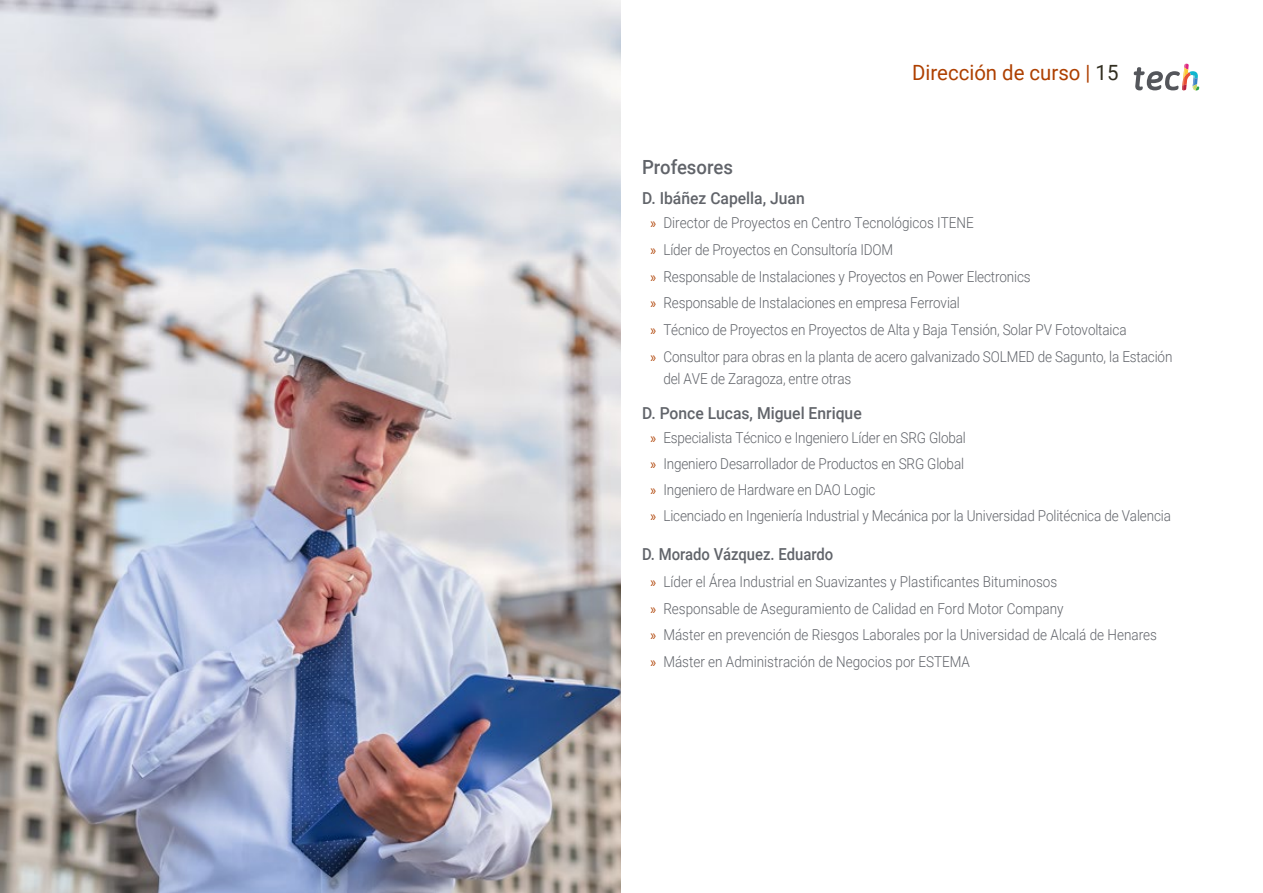
<style>
.page{position:relative;width:1263px;height:893px;background:#fff}
.page>*{position:absolute;margin:0;border:0;box-sizing:border-box;transform-origin:0 0}
.t1{font:21px "Roboto";color:#ae4000}
.t2{font:500 19.5px "Roboto";color:#61646a;scale:.95 1}
.t3{font:500 16.5px "Roboto";color:#61646a;scale:.95 1}
.t4{font:500 16.5px "Roboto";color:#61646a;scale:.9 1}
.t5{font:300 15px/26.7px "Roboto";letter-spacing:-.01em;color:#61646a;scale:.9 1}
.s1{color:#312e20}
.s2{font-family:"Myriad Pro";font-weight:400;color:#ae4000}
</style>
<div class="page">
<svg style="left:1134px;top:64px;width:65px;height:27px"></svg>
<img style="left:0;top:0;width:621px;height:893px">
<h1 class="t1" style="left:912px;top:57px;width:208px">Dirección de curso | <span class="s1">15</span></h1>
<h2 class="t2" style="left:642px;top:154px;width:97px">Profesores</h2>
<p class="t3" style="left:642px;top:186px;width:173px">D. Ibáñez Capella, Juan</p>
<p class="t5" style="left:651px;top:209px;width:581px"><span class="s2">»</span> Director de Proyectos en Centro Tecnológicos ITENE<br><span class="s2">»</span> Líder de Proyectos en Consultoría IDOM<br><span class="s2">»</span> Responsable de Instalaciones y Proyectos en Power Electronics<br><span class="s2">»</span> Responsable de Instalaciones en empresa Ferrovial<br><span class="s2">»</span> Técnico de Proyectos en Proyectos de Alta y Baja Tensión, Solar PV Fotovoltaica<br><span class="s2">»</span> Consultor para obras en la planta de acero galvanizado SOLMED de Sagunto, la Estación</p>
<p class="t5" style="left:663px;top:365px;width:210px">del AVE de Zaragoza, entre otras</p>
<p class="t3" style="left:642px;top:401px;width:233px">D. Ponce Lucas, Miguel Enrique</p>
<p class="t5" style="left:651px;top:424px;width:580px;line-height:26px"><span class="s2">»</span> Especialista Técnico e Ingeniero Líder en SRG Global<br><span class="s2">»</span> Ingeniero Desarrollador de Productos en SRG Global<br><span class="s2">»</span> Ingeniero de Hardware en DAO Logic<br><span class="s2">»</span> Licenciado en Ingeniería Industrial y Mecánica por la Universidad Politécnica de Valencia</p>
<p class="t4" style="left:642px;top:543px;width:214px">D. Morado Vázquez. Eduardo</p>
<p class="t5" style="left:651px;top:568px;width:564px"><span class="s2">»</span> Líder el Área Industrial en Suavizantes y Plastificantes Bituminosos<br><span class="s2">»</span> Responsable de Aseguramiento de Calidad en Ford Motor Company<br><span class="s2">»</span> Máster en prevención de Riesgos Laborales por la Universidad de Alcalá de Henares <span class="s2">»</span> Máster en Administración de Negocios por ESTEMA</p>
</div>
